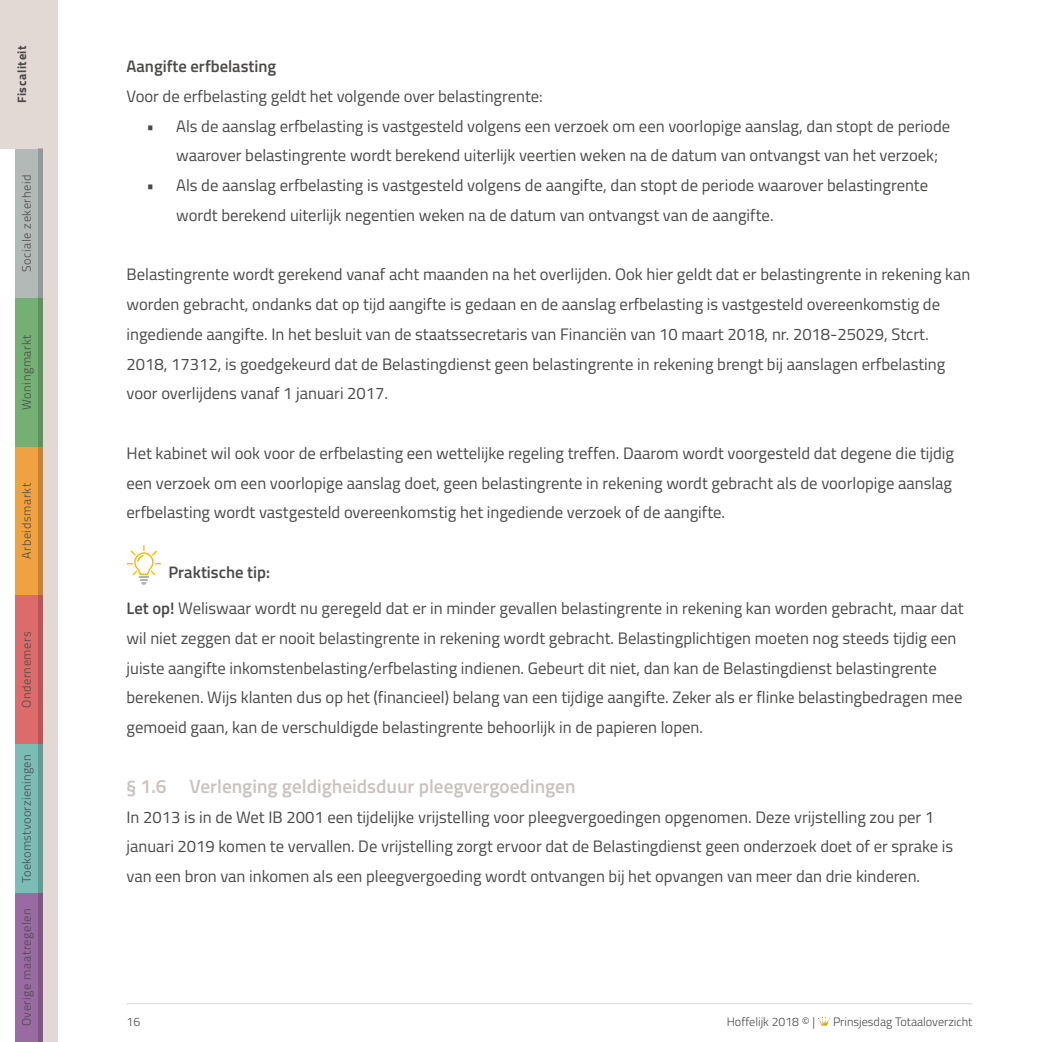
<style>
.page{position:relative;width:1042px;height:1042px;background:#fff}
.page>*{position:absolute;margin:0;border:0;box-sizing:border-box;transform-origin:0 0}
.t1{font:600 19.25px "Titillium";color:#cac2bf}
.t2{font:16.62px/29.8px "Titillium";color:#4a4948}
.t3{font:600 16.62px "Titillium";color:#4a4948}
.t4{font:300 12.25px "Titillium";letter-spacing:.035em;color:#4a4948}
.t5{font:300 12.25px "Titillium";color:#4a4948}
.t6{font:700 12.25px "Titillium";letter-spacing:.05em;color:#4a4948}
.s1{font-weight:600}
</style>
<div class="page">
<hr style="left:126px;top:1003px;width:846px;height:1px;background:#dadad9">
<svg style="left:818px;top:1017px;width:12px;height:9px"></svg>
<div style="left:15px;top:298px;width:28px;height:148px;background:#74af74"></div>
<div style="left:15px;top:149px;width:28px;height:149px;background:#b2bab7"></div>
<div style="left:15px;top:446px;width:28px;height:149px;background:#f0a141"></div>
<div style="left:15px;top:595px;width:28px;height:149px;background:#dc6c6b"></div>
<div style="left:15px;top:893px;width:28px;height:149px;background:#9a6aa2"></div>
<div style="left:15px;top:744px;width:28px;height:149px;background:#7cbcb6"></div>
<div style="left:0;top:0;width:44px;height:149px;background:#e2d9d5"></div>
<div style="left:43px;top:0;width:15px;height:1042px;background:#e2d9d5"></div>
<svg style="left:38px;top:149px;width:5px;height:893px;background:#8d7e6f"></svg>
<svg style="left:126px;top:545px;width:35px;height:40px"></svg>
<p class="t6" style="left:15px;top:103px;width:60px;rotate:-90deg">Fiscaliteit</p>
<p class="t4" style="left:22px;top:272px;width:99px;rotate:-90deg">Sociale zekerheid</p>
<p class="t4" style="left:22px;top:410px;width:77px;rotate:-90deg">Woningmarkt</p>
<p class="t4" style="left:22px;top:559px;width:77px;rotate:-90deg">Arbeidsmarkt</p>
<p class="t4" style="left:22px;top:708px;width:78px;rotate:-90deg">Ondernemers</p>
<p class="t4" style="left:22px;top:882px;width:129px;rotate:-90deg">Toekomstvoorzieningen</p>
<p class="t4" style="left:22px;top:1026px;width:119px;rotate:-90deg">Overige maatregelen</p>
<p class="t3" style="left:126px;top:60px;width:151px">Aangifte erfbelasting</p>
<p class="t2" style="left:126px;top:82px;width:418px">Voor de erfbelasting geldt het volgende over belastingrente:</p>
<p class="t2" style="left:176px;top:112px;width:775px;text-indent:-30px">• Als de aanslag erfbelasting is vastgesteld volgens een verzoek om een voorlopige aanslag, dan stopt de periode waarover belastingrente wordt berekend uiterlijk veertien weken na de datum van ontvangst van het verzoek;</p>
<p class="t2" style="left:176px;top:171px;width:753px;text-indent:-30px">• Als de aanslag erfbelasting is vastgesteld volgens de aangifte, dan stopt de periode waarover belastingrente wordt berekend uiterlijk negentien weken na de datum van ontvangst van de aangifte.</p>
<p class="t2" style="left:126px;top:261px;width:845px">Belastingrente wordt gerekend vanaf acht maanden na het overlijden. Ook hier geldt dat er belastingrente in rekening kan worden gebracht, ondanks dat op tijd aangifte is gedaan en de aanslag erfbelasting is vastgesteld overeenkomstig de ingediende aangifte. In het besluit van de staatssecretaris van Financiën van 10 maart 2018, nr. 2018-25029, Stcrt.<br>2018, 17312, is goedgekeurd dat de Belastingdienst geen belastingrente in rekening brengt bij aanslagen erfbelasting voor overlijdens vanaf 1 januari 2017.</p>
<p class="t2" style="left:126px;top:439px;width:829px;text-align:justify">Het kabinet wil ook voor de erfbelasting een wettelijke regeling treffen. Daarom wordt voorgesteld dat degene die tijdig een verzoek om een voorlopige aanslag doet, geen belastingrente in rekening wordt gebracht als de voorlopige aanslag erfbelasting wordt vastgesteld overeenkomstig het ingediende verzoek of de aangifte.</p>
<p class="t2" style="left:127px;top:555px;width:838px;line-height:36.2px;text-indent:42px"><span class="s1">Praktische tip:<br>Let op!</span> Weliswaar wordt nu geregeld dat er in minder gevallen belastingrente in rekening kan worden gebracht, maar dat</p>
<p class="t2" style="left:127px;top:624px;width:837px">wil niet zeggen dat er nooit belastingrente in rekening wordt gebracht. Belastingplichtigen moeten nog steeds tijdig een juiste aangifte inkomstenbelasting/erfbelasting indienen. Gebeurt dit niet, dan kan de Belastingdienst belastingrente berekenen. Wijs klanten dus op het (financieel) belang van een tijdige aangifte. Zeker als er flinke belastingbedragen mee gemoeid gaan, kan de verschuldigde belastingrente behoorlijk in de papieren lopen.</p>
<p class="t1" style="left:126px;top:778px;width:450px">§ 1.6 Verlenging geldigheidsduur pleegvergoedingen</p>
<p class="t2" style="left:126px;top:803px;width:828px">In 2013 is in de Wet IB 2001 een tijdelijke vrijstelling voor pleegvergoedingen opgenomen. Deze vrijstelling zou per 1 januari 2019 komen te vervallen. De vrijstelling zorgt ervoor dat de Belastingdienst geen onderzoek doet of er sprake is van een bron van inkomen als een pleegvergoeding wordt ontvangen bij het opvangen van meer dan drie kinderen.</p>
<p class="t4" style="left:126px;top:1016px;width:15px">16</p>
<p class="t5" style="left:727px;top:1016px;width:90px">Hoffelijk 2018 © |</p>
<p class="t5" style="left:833px;top:1016px;width:141px">Prinsjesdag Totaaloverzicht</p>
</div>
